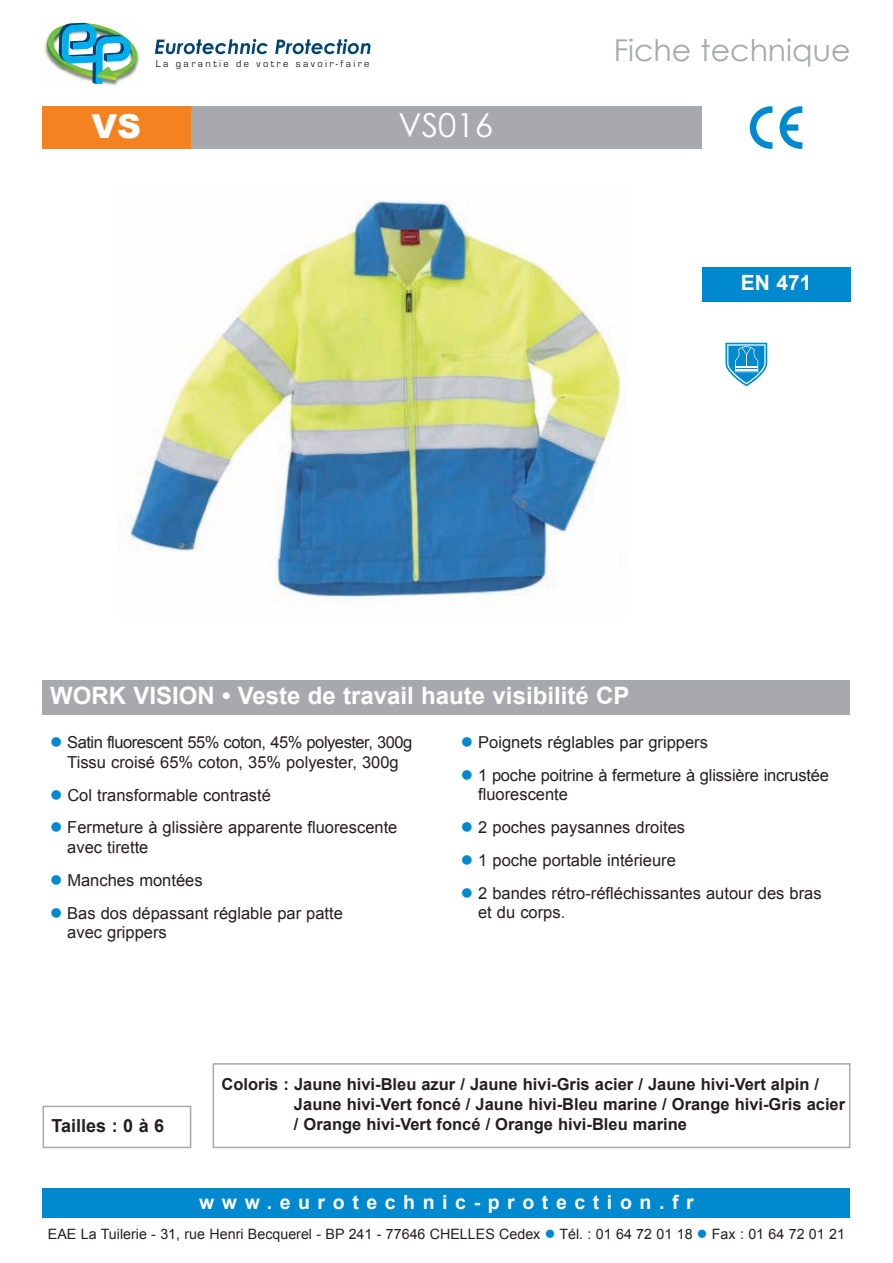
<style>
.page{position:relative;width:893px;height:1263px;background:#fff}
.page>*{position:absolute;margin:0;border:0;box-sizing:border-box;transform-origin:0 0}
.t1{font:33px "Century Gothic";color:#fff}
.t2{font:900 33px "Arial";color:#fff}
.t3{font:30px "Century Gothic";color:#a8a9ad}
.t4{font:700 24px "Arial";color:#fff}
.t5{font:700 21px "Arial";color:#fff}
.t6{font:700 19.5px "Arial";letter-spacing:.39em;color:#fff}
.t7{font:700 18px "Arial";color:#231f20}
.t8{font:16.5px/19.2px "Arial";color:#231f20}
.t9{font:700 16.5px/19.8px "Arial";color:#231f20}
.t10{font:16.5px/19.2px "Arial";letter-spacing:-.03em;color:#231f20;text-align:center}
.t11{font:14.25px "Arial";color:#231f20}
.t12{font:10.5px "Eurostile";letter-spacing:.23em;color:#231f20}
.s1{color:#0089cf}
</style>
<div class="page">
<div style="left:43px;top:106px;width:148px;height:43px;background:#f58220"></div>
<div style="left:191px;top:106px;width:511px;height:43px;background:#a8a9ad"></div>
<div style="left:43px;top:680px;width:807px;height:34px;background:#a8a9ad"></div>
<img style="left:128px;top:200px;width:494px;height:401px">
<div style="left:43px;top:1106px;width:148px;height:42px;border:2px solid #a8a9ad"></div>
<img style="left:44px;top:38px;width:96px;height:47px">
<img style="left:47px;top:23px;width:92px;height:61px">
<svg style="left:155px;top:39px;width:113px;height:15px"></svg>
<svg style="left:275px;top:39px;width:95px;height:15px"></svg>
<svg style="left:750px;top:106px;width:22px;height:43px"></svg>
<svg style="left:780px;top:106px;width:22px;height:43px"></svg>
<div style="left:702px;top:268px;width:148px;height:34px;background:#0089cf"></div>
<svg style="left:725px;top:343px;width:42px;height:43px"></svg>
<div style="left:43px;top:1188px;width:807px;height:30px;background:#0089cf"></div>
<div style="left:213px;top:1063px;width:637px;height:85px;border:2px solid #a8a9ad"></div>
<p class="t12" style="left:156px;top:58px;width:215px">La garantie de votre savoir-faire</p>
<h1 class="t2" style="left:91px;top:102px;width:51px">VS</h1>
<h1 class="t1" style="left:398px;top:103px;width:96px">VS016</h1>
<h2 class="t3" style="left:614px;top:31px;width:238px">Fiche technique</h2>
<p class="t5" style="left:741px;top:271px;width:72px">EN 471</p>
<h3 class="t4" style="left:50px;top:682px;width:581px">WORK VISION • Veste de travail haute visibilité CP</h3>
<p class="t10" style="left:50px;top:733px;width:364px"><span class="s1">●</span> Satin fluorescent 55% coton, 45% polyester, 300g<br>Tissu croisé 65% coton, 35% polyester, 300g</p>
<p class="t8" style="left:50px;top:785px;width:222px"><span class="s1">●</span> Col transformable contrasté</p>
<p class="t8" style="left:67px;top:818px;width:332px;text-indent:-17px"><span class="s1">●</span> Fermeture à glissière apparente fluorescente avec tirette</p>
<p class="t8" style="left:50px;top:870px;width:154px"><span class="s1">●</span> Manches montées</p>
<p class="t8" style="left:67px;top:903px;width:277px;text-indent:-17px"><span class="s1">●</span> Bas dos dépassant réglable par patte avec grippers</p>
<p class="t8" style="left:461px;top:733px;width:249px"><span class="s1">●</span> Poignets réglables par grippers</p>
<p class="t8" style="left:478px;top:766px;width:352px;text-indent:-17px"><span class="s1">●</span> 1 poche poitrine à fermeture à glissière incrustée fluorescente</p>
<p class="t8" style="left:461px;top:818px;width:226px"><span class="s1">●</span> 2 poches paysannes droites</p>
<p class="t8" style="left:461px;top:851px;width:217px"><span class="s1">●</span> 1 poche portable intérieure</p>
<p class="t8" style="left:478px;top:883px;width:345px;text-indent:-17px"><span class="s1">●</span> 2 bandes rétro-réfléchissantes autour des bras et du corps.</p>
<p class="t7" style="left:52px;top:1115px;width:114px">Tailles : 0 à 6</p>
<p class="t9" style="left:294px;top:1074px;width:553px;text-indent:-72px">Coloris : Jaune hivi-Bleu azur / Jaune hivi-Gris acier / Jaune hivi-Vert alpin /<br>Jaune hivi-Vert foncé / Jaune hivi-Bleu marine / Orange hivi-Gris acier / Orange hivi-Vert foncé / Orange hivi-Bleu marine</p>
<p class="t6" style="left:199px;top:1192px;width:496px">www.eurotechnic-protection.fr</p>
<p class="t11" style="left:48px;top:1226px;width:799px">EAE La Tuilerie - 31, rue Henri Becquerel - BP 241 - 77646 CHELLES Cedex <span class="s1">●</span> Tél. : 01 64 72 01 18 <span class="s1">●</span> Fax : 01 64 72 01 21</p>
</div>
